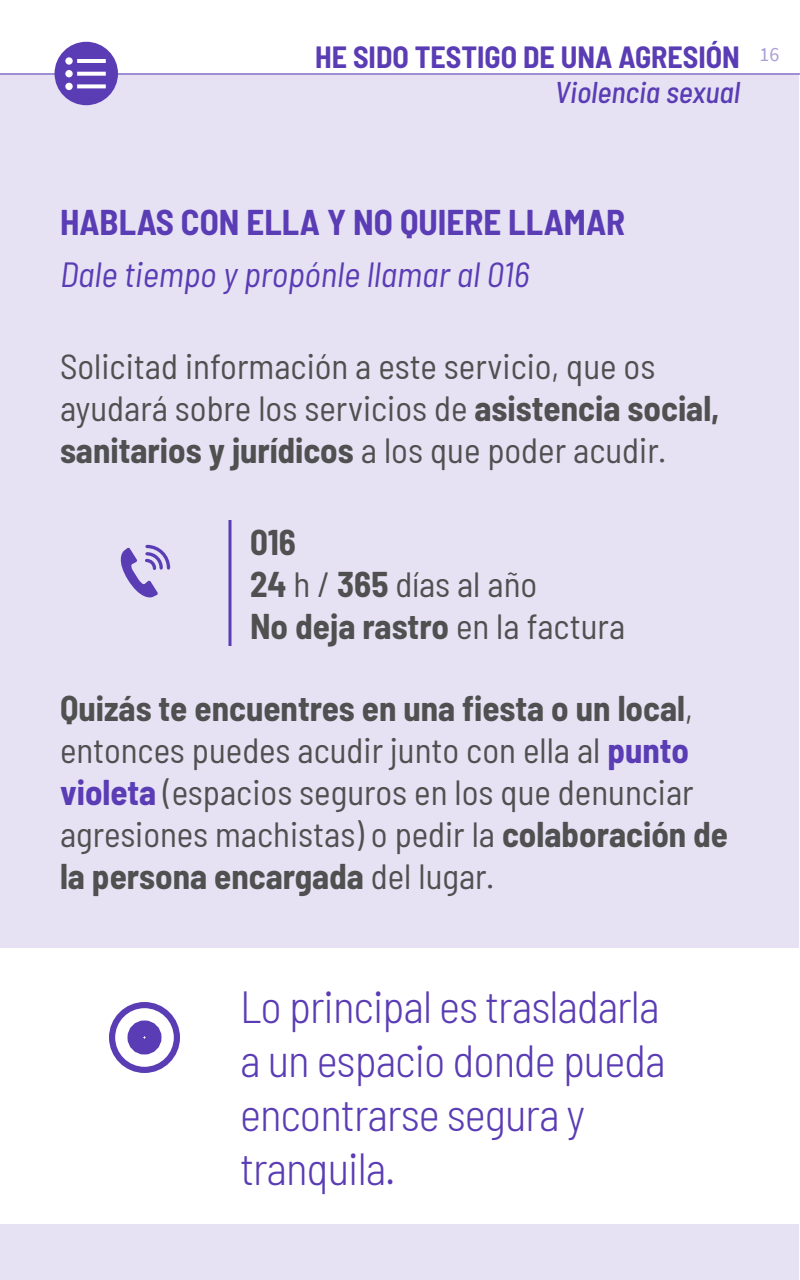
<style>
.page{position:relative;width:800px;height:1280px;background:#fff}
.page>*{position:absolute;margin:0;border:0;box-sizing:border-box;transform-origin:0 0}
.destacado_fondo{font:300 semi-condensed 45px/54px "Barlow";letter-spacing:-.02em;color:#5a3cb4}
._00_txt{font:semi-condensed 35px/42px "Barlow";color:#505050}
.llama{font:semi-condensed 35px/42px "Barlow";color:#505050}
._08_Subtítulo{font:italic semi-condensed 35px "Barlow";color:#5a3cb4}
._03_LADILLO{font:700 semi-condensed 35px "Barlow";color:#5a3cb4}
.t1{font:700 semi-condensed 30px "Barlow";color:#5a3cb4}
._00_txt-2{font:italic 500 semi-condensed 30px "Barlow";color:#5a3cb4}
.t2{font:20px "Source Sans Pro";color:#ac9eda}
.s1{font-weight:700}
.s2{font-weight:700;color:#5a3cb4}
</style>
<div class="page">
<div style="left:0;top:74px;width:799px;height:1206px;background:#e6e2f4"></div>
<hr style="left:0;top:74px;width:800px;height:1px;background:#5a3cb4">
<svg style="left:228px;top:520px;width:4px;height:126px"></svg>
<div style="left:0;top:948px;width:800px;height:276px;background:#fff"></div>
<svg style="left:120px;top:544px;width:51px;height:54px"></svg>
<div style="left:109px;top:1002px;width:71px;height:71px;border:6px solid #5a3cb4;border-radius:50%"></div>
<div style="left:128px;top:1020px;width:34px;height:34px;border:18px solid #5a3cb4;border-radius:50%"></div>
<div style="left:55px;top:42px;width:63px;height:63px;background:#5a3cb4;border-radius:50%"></div>
<svg style="left:77px;top:84px;width:29px;height:4px"></svg>
<div style="left:65px;top:83px;width:8px;height:7px;background:#fff;border-radius:50%"></div>
<svg style="left:77px;top:72px;width:29px;height:4px"></svg>
<div style="left:65px;top:70px;width:8px;height:7px;background:#fff;border-radius:50%"></div>
<hr style="left:77px;top:59px;width:29px;height:4px;background:#fff">
<div style="left:65px;top:57px;width:8px;height:8px;background:#fff;border-radius:50%"></div>
<p class="t1" style="left:315px;top:35px;width:426px">HE SIDO TESTIGO DE UNA AGRESIÓN</p>
<p class="_00_txt-2" style="left:555px;top:70px;width:187px">Violencia sexual</p>
<p class="t2" style="left:760px;top:42px;width:21px">16</p>
<p class="_03_LADILLO" style="left:60px;top:197px;width:567px">HABLAS CON ELLA Y NO QUIERE LLAMAR</p>
<p class="_08_Subtítulo" style="left:60px;top:249px;width:471px">Dale tiempo y propónle llamar al 016</p>
<p class="_00_txt" style="left:60px;top:343px;width:661px">Solicitad información a este servicio, que os ayudará sobre los servicios de <span class="s1">asistencia social, sanitarios y jurídicos</span> a los que poder acudir.</p>
<p class="llama" style="left:250px;top:519px;width:377px"><span class="s1">016<br>24</span> h / <span class="s1">365</span> días al año<br><span class="s1">No deja rastro</span> en la factura</p>
<p class="_00_txt" style="left:60px;top:685px;width:670px"><span class="s1">Quizás te encuentres en una fiesta o un local</span>, entonces puedes acudir junto con ella al <span class="s2">punto violeta</span> (espacios seguros en los que denunciar agresiones machistas) o pedir la <span class="s1">colaboración de la persona encargada</span> del lugar.</p>
<p class="destacado_fondo" style="left:240px;top:976px;width:427px">Lo principal es trasladarla a un espacio donde pueda encontrarse segura y tranquila.</p>
</div>
